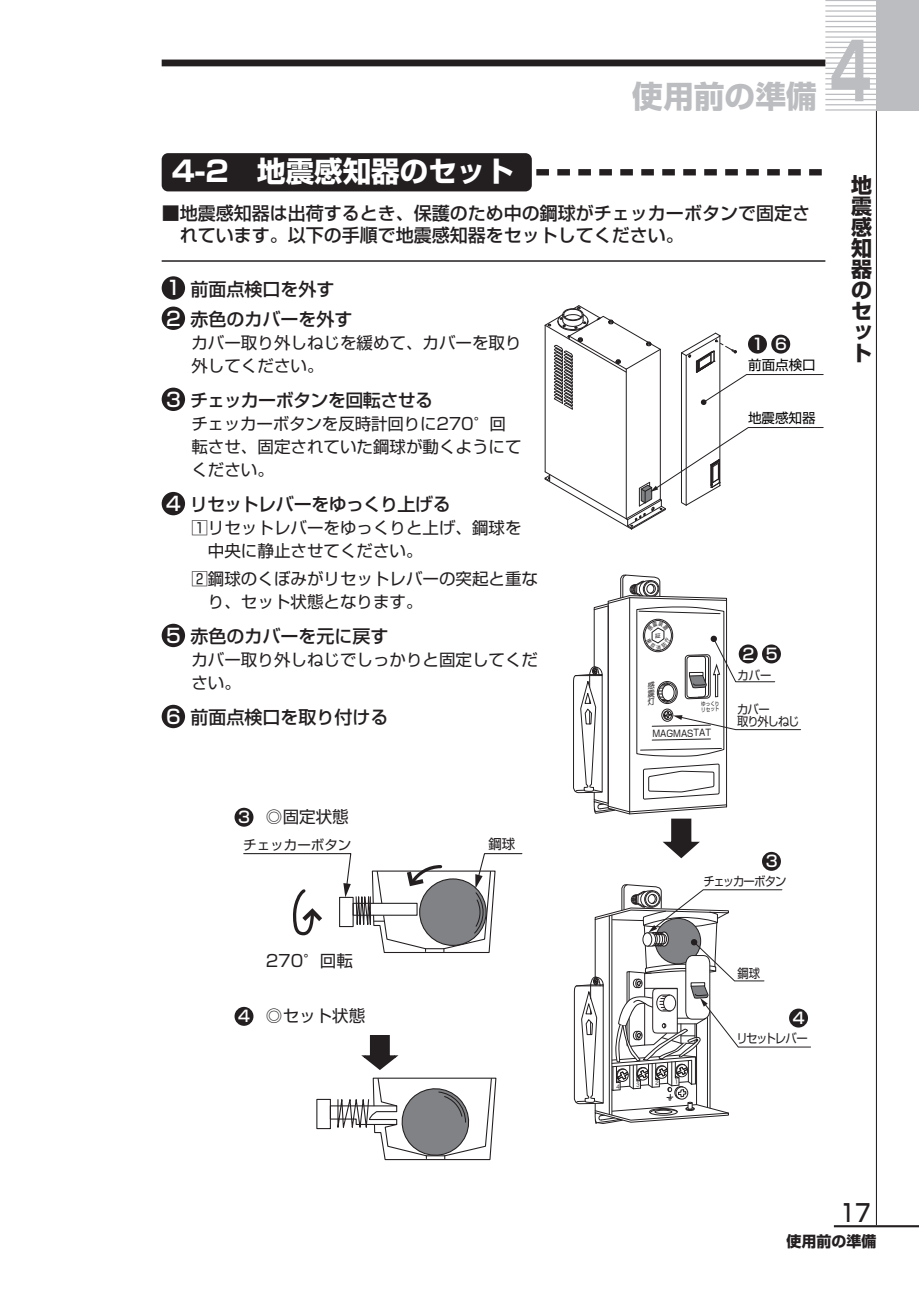
<style>
.page{position:relative;width:919px;height:1289px;background:#fff}
.page>*{position:absolute;margin:0;border:0;box-sizing:border-box;transform-origin:0 0}
.t1{font:700 78px "Shin Go Pro";color:#bcbdc0;scale:.65 1}
.t2{font:700 30.75px "Shin Go Pro";color:#bcbdc0}
.t3{font:700 28.5px "Shin Go Pro";color:#fff}
.t4{font:500 24px "Shin Go Pro";color:#231f20;scale:.85 1}
.t5{font:700 21px/21px "Shin Go Pro";color:#231f20;text-align:justify}
.t6{font:500 18px/21.8px "Shin Go Pro";color:#231f20}
.t7{font:500 18px "Shin Go Pro";letter-spacing:-.035em;color:#231f20}
.t8{font:16.5px/23.2px "Shin Go Pro";color:#231f20}
.t9{font:500 15.6px "Shin Go Pro";color:#fff}
.t10{font:700 15px "Shin Go Pro";color:#231f20}
.t11{font:13.5px "Shin Go Pro";color:#231f20}
.t12{font:13.5px "Shin Go Pro";color:#030303}
.t13{font:12.45px/12.5px "Shin Go Pro";letter-spacing:-.1em;color:#231f20;scale:.91 1}
.t14{font:12.45px "Shin Go Pro";letter-spacing:-.125em;color:#231f20;scale:.91 1}
.t15{font:9.15px "Shin Go Pro";color:#231f20;scale:.9 1}
.t16{font:5.55px/5.7px "Shin Go Pro";color:#231f20;scale:.82 1}
.s1{font-size:19.35px;color:#fff}
.s2{font-weight:500;font-size:15.6px;color:#fff}
</style>
<div class="page">
<hr style="left:833px;top:1225px;width:85px;height:2px;background:#231f20">
<div style="left:162px;top:60px;width:663px;height:6px;background:#231f20"></div>
<hr style="left:825px;top:16px;width:52px;height:1px;background:#bcbdc0">
<hr style="left:825px;top:21px;width:52px;height:1px;background:#bcbdc0">
<hr style="left:825px;top:26px;width:52px;height:1px;background:#bcbdc0">
<hr style="left:825px;top:31px;width:52px;height:1px;background:#bcbdc0">
<hr style="left:825px;top:37px;width:52px;height:1px;background:#bcbdc0">
<hr style="left:825px;top:42px;width:52px;height:1px;background:#bcbdc0">
<hr style="left:825px;top:47px;width:52px;height:1px;background:#bcbdc0">
<hr style="left:825px;top:52px;width:52px;height:1px;background:#bcbdc0">
<hr style="left:825px;top:57px;width:52px;height:1px;background:#bcbdc0">
<hr style="left:825px;top:63px;width:52px;height:1px;background:#bcbdc0">
<hr style="left:825px;top:68px;width:52px;height:1px;background:#bcbdc0">
<hr style="left:825px;top:73px;width:52px;height:1px;background:#bcbdc0">
<hr style="left:825px;top:78px;width:52px;height:1px;background:#bcbdc0">
<hr style="left:825px;top:83px;width:52px;height:1px;background:#bcbdc0">
<hr style="left:825px;top:89px;width:52px;height:1px;background:#bcbdc0">
<hr style="left:825px;top:94px;width:52px;height:1px;background:#bcbdc0">
<hr style="left:825px;top:99px;width:52px;height:1px;background:#bcbdc0">
<hr style="left:825px;top:104px;width:52px;height:1px;background:#bcbdc0">
<hr style="left:825px;top:109px;width:52px;height:1px;background:#bcbdc0">
<hr style="left:825px;top:11px;width:52px;height:1px;background:#bcbdc0">
<hr style="left:825px;top:5px;width:52px;height:1px;background:#bcbdc0">
<hr style="left:825px;top:0;width:52px;height:1px;background:#bcbdc0">
<hr style="left:875px;top:111px;width:1px;height:1114px;background:#231f20">
<div style="left:876px;top:0;width:42px;height:111px;background:#bcbdc0"></div>
<svg style="left:531px;top:169px;width:290px;height:6px"></svg>
<div style="left:162px;top:153px;width:369px;height:38px;background:#231f20;border-radius:6px"></div>
<hr style="left:162px;top:260px;width:663px;height:2px;background:#231f20">
<div style="left:162px;top:276px;width:23px;height:24px;background:#231f20;border-radius:50%"></div>
<div style="left:162px;top:306px;width:23px;height:24px;background:#231f20;border-radius:50%"></div>
<div style="left:162px;top:387px;width:23px;height:24px;background:#231f20;border-radius:50%"></div>
<div style="left:162px;top:492px;width:23px;height:23px;background:#231f20;border-radius:50%"></div>
<div style="left:162px;top:623px;width:23px;height:24px;background:#231f20;border-radius:50%"></div>
<div style="left:162px;top:704px;width:23px;height:24px;background:#231f20;border-radius:50%"></div>
<div style="left:762px;top:851px;width:18px;height:19px;background:#231f20;border-radius:50%"></div>
<svg style="left:243px;top:853px;width:280px;height:100px"></svg>
<div style="left:234px;top:807px;width:19px;height:19px;background:#231f20;border-radius:50%"></div>
<div style="left:316px;top:1098px;width:15px;height:31px;border:1px solid #231f20"></div>
<svg style="left:329px;top:1077px;width:168px;height:83px"></svg>
<svg style="left:361px;top:1035px;width:38px;height:35px"></svg>
<div style="left:234px;top:1006px;width:19px;height:19px;background:#231f20;border-radius:50%"></div>
<hr style="left:626px;top:369px;width:1px;height:150px;background:#231f20">
<hr style="left:544px;top:325px;width:1px;height:147px;background:#231f20">
<svg style="left:544px;top:305px;width:117px;height:105px"></svg>
<hr style="left:660px;top:349px;width:1px;height:150px;background:#231f20">
<hr style="left:719px;top:336px;width:1px;height:149px;background:#231f20">
<hr style="left:685px;top:355px;width:1px;height:150px;background:#231f20">
<hr style="left:681px;top:353px;width:1px;height:149px;background:#231f20">
<svg style="left:681px;top:332px;width:142px;height:73px"></svg>
<svg style="left:544px;top:427px;width:279px;height:103px"></svg>
<svg style="left:574px;top:884px;width:237px;height:239px"></svg>
<svg style="left:573px;top:574px;width:228px;height:285px"></svg>
<h2 class="t2" style="left:632px;top:72px;width:186px">使用前の準備</h2>
<h1 class="t1" style="left:830px;top:10px;width:65px">4</h1>
<h3 class="t3" style="left:172px;top:149px;width:343px">4-2　地震感知器のセット</h3>
<p class="t6" style="left:180px;top:200px;width:632px;text-indent:-18px">■地震感知器は出荷するとき、保護のため中の鋼球がチェッカーボタンで固定されています。以下の手順で地震感知器をセットしてください。</p>
<p class="t6" style="left:166px;top:271px;width:188px;line-height:30.3px"><span class="s1">1</span> 前面点検口を外す<br><span class="s1">2</span> 赤色のカバーを外す</p>
<p class="t8" style="left:191px;top:329px;width:331px">カバー取り外しねじを緩めて、カバーを取り外してください。</p>
<p class="t7" style="left:166px;top:385px;width:268px"><span class="s1">3</span> チェッカーボタンを回転させる</p>
<p class="t8" style="left:191px;top:410px;width:332px">チェッカーボタンを反時計回りに270°回転させ、固定されていた鋼球が動くようにてください。</p>
<p class="t7" style="left:166px;top:489px;width:286px"><span class="s1">4</span> リセットレバーをゆっくり上げる</p>
<p class="t8" style="left:208px;top:514px;width:315px;text-indent:-16px">1…リセットレバーをゆっくりと上げ、鋼球を中央に静止させてください。</p>
<p class="t8" style="left:208px;top:565px;width:331px;text-indent:-16px">2…鋼球のくぼみがリセットレバーの突起と重なり、セット状態となります。</p>
<p class="t6" style="left:166px;top:623px;width:224px"><span class="s1">5</span> 赤色のカバーを元に戻す</p>
<p class="t8" style="left:191px;top:646px;width:348px">カバー取り外しねじでしっかりと固定してください。</p>
<p class="t6" style="left:164px;top:704px;width:226px"><span class="s1">６</span> 前面点検口を取り付ける</p>
<p class="t9" style="left:751px;top:331px;width:37px">1 6</p>
<p class="t12" style="left:748px;top:353px;width:69px">前面点検口</p>
<p class="t12" style="left:748px;top:406px;width:69px">地震感知器</p>
<p class="t9" style="left:742px;top:641px;width:37px">2 5</p>
<p class="t13" style="left:737px;top:667px;width:39px">カバー</p>
<p class="t16" style="left:700px;top:700px;width:24px;rotate:-3deg">ゆっくりリセット</p>
<p class="t13" style="left:737px;top:701px;width:70px">カバー<br>取り外しねじ</p>
<p class="t15" style="left:652px;top:726px;width:67px;rotate:-1deg">MAGMASTAT</p>
<p class="t5" style="left:851px;top:172px;width:22px">地震感知器のセット</p>
<p class="t8" style="left:238px;top:803px;width:112px"><span class="s2">3</span> ◎固定状態</p>
<p class="t11" style="left:243px;top:833px;width:109px">チェッカーボタン</p>
<p class="t11" style="left:488px;top:832px;width:28px">鋼球</p>
<p class="t8" style="left:266px;top:946px;width:89px">270°回転</p>
<p class="t8" style="left:238px;top:1001px;width:128px"><span class="s2">4</span> ◎セット状態</p>
<p class="t9" style="left:765px;top:848px;width:13px">3</p>
<p class="t13" style="left:703px;top:873px;width:93px">チェッカーボタン</p>
<p class="t13" style="left:737px;top:965px;width:26px">鋼球</p>
<p class="t9" style="left:792px;top:1005px;width:13px">4</p>
<p class="t14" style="left:736px;top:1028px;width:80px">リセットレバー</p>
<h3 class="t4" style="left:839px;top:1192px;width:38px">17</h3>
<p class="t10" style="left:786px;top:1229px;width:91px">使用前の準備</p>
</div>
